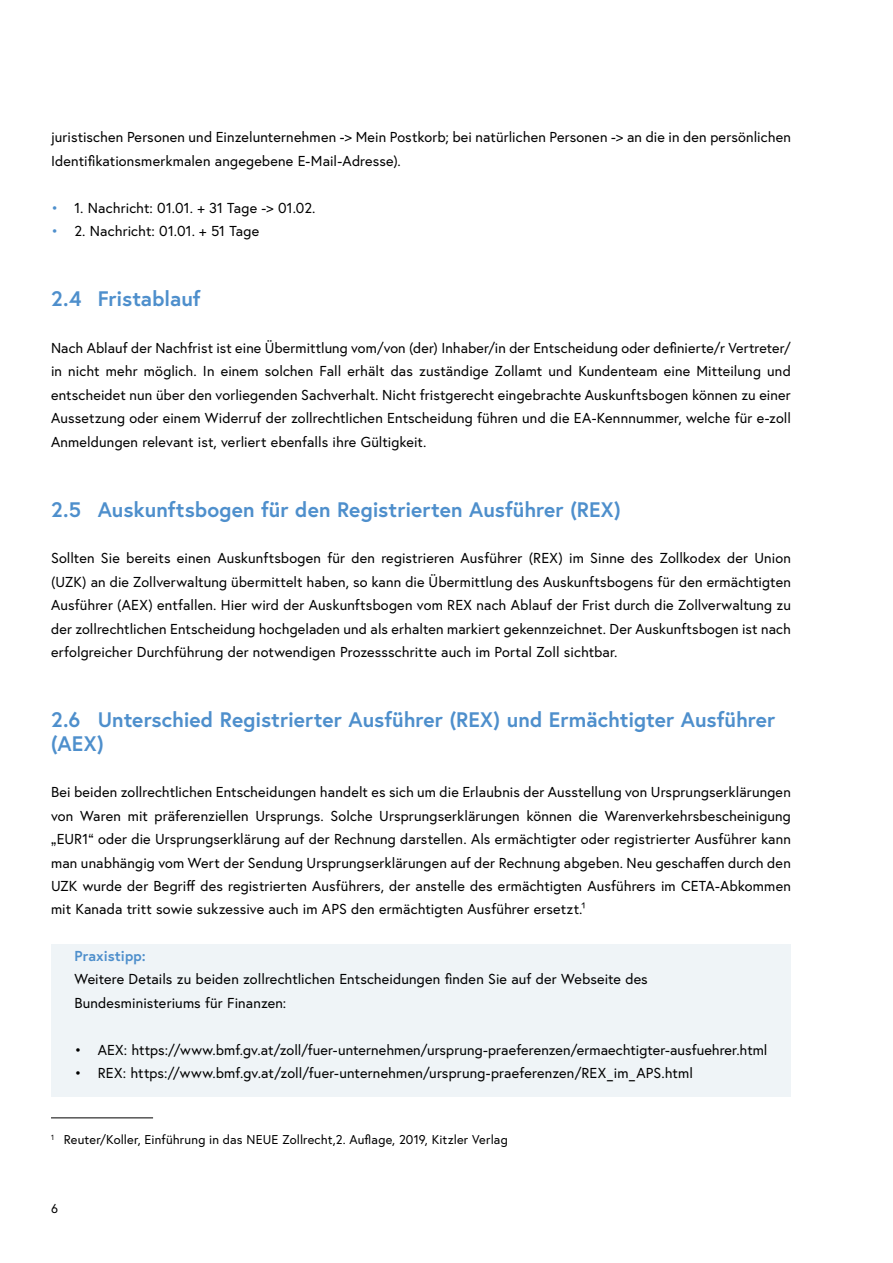
<style>
.page{position:relative;width:893px;height:1263px;background:#fff}
.page>*{position:absolute;margin:0;border:0;box-sizing:border-box;transform-origin:0 0}
.t1{font:700 21px/23.4px "Europa Austria";color:#4e8fcc}
.t2{font:14.4px/23.4px "Europa Austria";letter-spacing:.01em;color:#000;text-align:justify}
.t3{font:700 14.4px "Europa Austria";letter-spacing:.005em;color:#4e8fcc}
.t4{font:12.75px "Europa Austria";letter-spacing:.01em;color:#000}
.s1{color:#4e8fcc}
</style>
<div class="page">
<hr style="left:51px;top:1117px;width:102px;height:1px;background:#000">
<div style="left:51px;top:944px;width:740px;height:152px;background:#eff4f7"></div>
<p class="t2" style="left:51px;top:125px;width:741px">juristischen Personen und Einzelunternehmen -&gt; Mein Postkorb; bei natürlichen Personen -&gt; an die in den persönlichen<br>Identifikationsmerkmalen angegebene E-Mail-Adresse).</p>
<p class="t2" style="left:51px;top:196px;width:266px"><span class="s1">•</span> 1. Nachricht: 01.01. + 31 Tage -&gt; 01.02.</p>
<p class="t2" style="left:51px;top:219px;width:210px"><span class="s1">•</span> 2. Nachricht: 01.01. + 51 Tage</p>
<h1 class="t1" style="left:51px;top:286px;width:151px">2.4 Fristablauf</h1>
<p class="t2" style="left:51px;top:336px;width:741px">Nach Ablauf der Nachfrist ist eine Übermittlung vom/von (der) Inhaber/in der Entscheidung oder definierte/r Vertreter/ in nicht mehr möglich. In einem solchen Fall erhält das zuständige Zollamt und Kundenteam eine Mitteilung und entscheidet nun über den vorliegenden Sachverhalt. Nicht fristgerecht eingebrachte Auskunftsbogen können zu einer Aussetzung oder einem Widerruf der zollrechtlichen Entscheidung führen und die EA-Kennnummer, welche für e-zoll Anmeldungen relevant ist, verliert ebenfalls ihre Gültigkeit.</p>
<h1 class="t1" style="left:51px;top:497px;width:571px">2.5 Auskunftsbogen für den Registrierten Ausführer (REX)</h1>
<p class="t2" style="left:51px;top:546px;width:741px">Sollten Sie bereits einen Auskunftsbogen für den registrieren Ausführer (REX) im Sinne des Zollkodex der Union (UZK) an die Zollverwaltung übermittelt haben, so kann die Übermittlung des Auskunftsbogens für den ermächtigten Ausführer (AEX) entfallen. Hier wird der Auskunftsbogen vom REX nach Ablauf der Frist durch die Zollverwaltung zu der zollrechtlichen Entscheidung hochgeladen und als erhalten markiert gekennzeichnet. Der Auskunftsbogen ist nach erfolgreicher Durchführung der notwendigen Prozessschritte auch im Portal Zoll sichtbar.</p>
<h1 class="t1" style="left:51px;top:707px;width:726px">2.6 Unterschied Registrierter Ausführer (REX) und Ermächtigter Ausführer (AEX)</h1>
<p class="t2" style="left:51px;top:780px;width:741px">Bei beiden zollrechtlichen Entscheidungen handelt es sich um die Erlaubnis der Ausstellung von Ursprungserklärungen von Waren mit präferenziellen Ursprungs. Solche Ursprungserklärungen können die Warenverkehrsbescheinigung „EUR1“ oder die Ursprungserklärung auf der Rechnung darstellen. Als ermächtigter oder registrierter Ausführer kann man unabhängig vom Wert der Sendung Ursprungserklärungen auf der Rechnung abgeben. Neu geschaffen durch den UZK wurde der Begriff des registrierten Ausführers, der anstelle des ermächtigten Ausführers im CETA-Abkommen mit Kanada tritt sowie sukzessive auch im APS den ermächtigten Ausführer ersetzt.1</p>
<p class="t3" style="left:74px;top:946px;width:73px">Praxistipp:</p>
<p class="t2" style="left:74px;top:967px;width:575px">Weitere Details zu beiden zollrechtlichen Entscheidungen finden Sie auf der Webseite des<br>Bundesministeriums für Finanzen:</p>
<p class="t2" style="left:74px;top:1037px;width:695px">• AEX: https://www.bmf.gv.at/zoll/fuer-unternehmen/ursprung-praeferenzen/ermaechtigter-ausfuehrer.html</p>
<p class="t2" style="left:74px;top:1061px;width:620px">• REX: https://www.bmf.gv.at/zoll/fuer-unternehmen/ursprung-praeferenzen/REX_im_APS.html</p>
<p class="t4" style="left:51px;top:1131px;width:458px"><sup>1</sup> Reuter/Koller, Einführung in das NEUE Zollrecht,2. Auflage, 2019, Kitzler Verlag</p>
<p class="t4" style="left:51px;top:1200px;width:8px">6</p>
</div>
